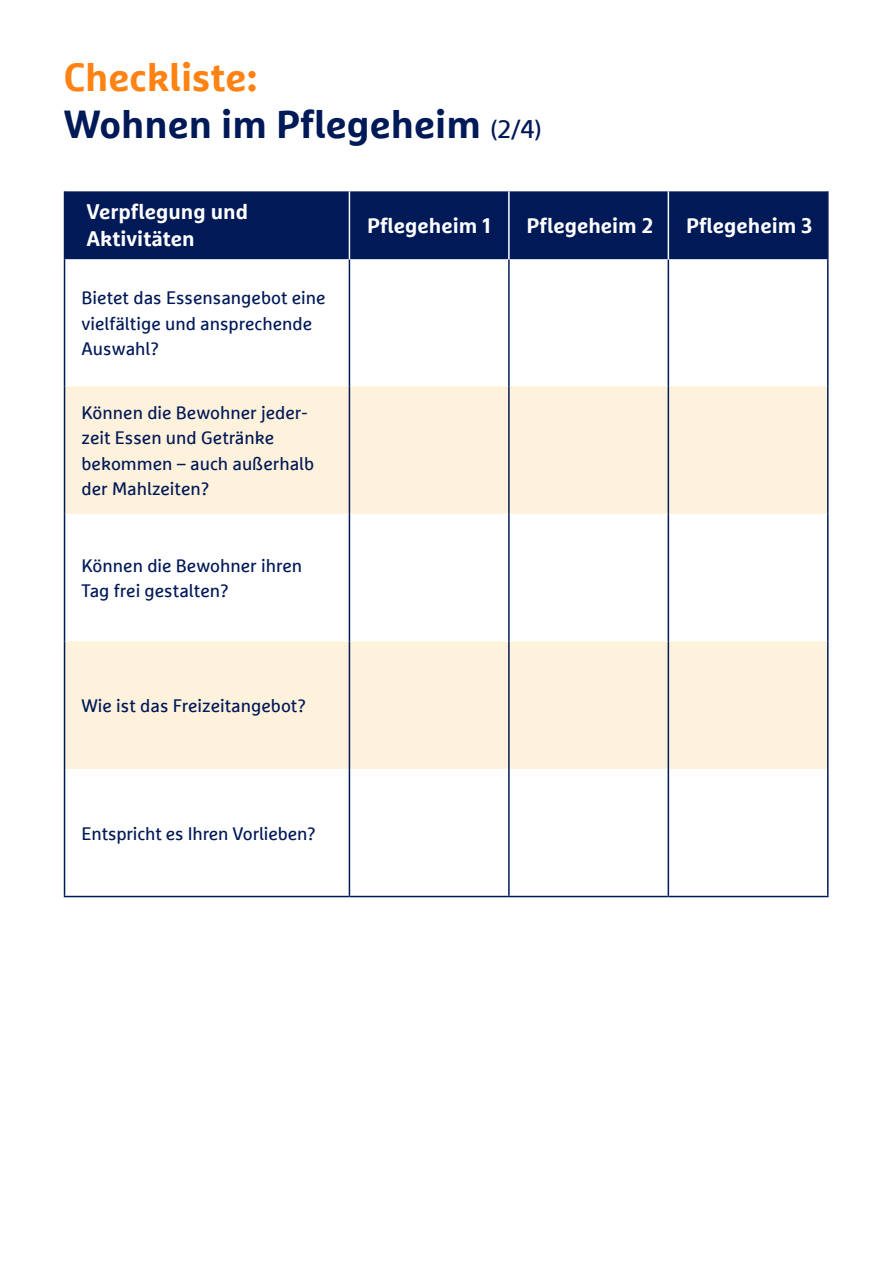
<style>
.page{position:relative;width:893px;height:1263px;background:#fff}
.page>*{position:absolute;margin:0;border:0;box-sizing:border-box;transform-origin:0 0}
.t1{font:700 39px/46.8px "Marselisfor Ru V";color:#001957}
.t2{font:700 21px/27px "Marselisfor Ru V";color:#fff}
.t3{font:18px/25.5px "Marselisfor Ru V";color:#001957}
.s1{color:#ff8213}
.s2{font-weight:400;font-size:25.5px}
</style>
<div class="page">
<div style="left:65px;top:191px;width:762px;height:68px;background:#001957"></div>
<svg style="left:65px;top:259px;width:762px;height:637px"></svg>
<svg style="left:65px;top:386px;width:762px;height:383px;fill:#fff2dc"></svg>
<hr style="left:349px;top:896px;width:160px;height:1px;background:#001957">
<hr style="left:509px;top:896px;width:159px;height:1px;background:#001957">
<hr style="left:349px;top:259px;width:1px;height:127px;background:#001957">
<hr style="left:349px;top:386px;width:1px;height:128px;background:#001957">
<hr style="left:349px;top:514px;width:1px;height:127px;background:#001957">
<hr style="left:349px;top:641px;width:1px;height:128px;background:#001957">
<hr style="left:349px;top:769px;width:1px;height:127px;background:#001957">
<hr style="left:64px;top:896px;width:285px;height:1px;background:#001957">
<hr style="left:508px;top:259px;width:2px;height:127px;background:#001957">
<hr style="left:668px;top:259px;width:1px;height:127px;background:#001957">
<hr style="left:508px;top:386px;width:2px;height:128px;background:#001957">
<hr style="left:668px;top:386px;width:1px;height:128px;background:#001957">
<hr style="left:508px;top:514px;width:2px;height:127px;background:#001957">
<hr style="left:668px;top:514px;width:1px;height:127px;background:#001957">
<hr style="left:508px;top:641px;width:2px;height:128px;background:#001957">
<hr style="left:668px;top:641px;width:1px;height:128px;background:#001957">
<hr style="left:508px;top:769px;width:2px;height:127px;background:#001957">
<hr style="left:668px;top:769px;width:1px;height:127px;background:#001957">
<hr style="left:668px;top:896px;width:161px;height:1px;background:#001957">
<hr style="left:349px;top:191px;width:1px;height:68px;background:#fff">
<hr style="left:508px;top:191px;width:2px;height:68px;background:#fff">
<hr style="left:668px;top:191px;width:1px;height:68px;background:#fff">
<hr style="left:64px;top:191px;width:1px;height:68px;background:#001957">
<hr style="left:64px;top:259px;width:1px;height:127px;background:#001957">
<hr style="left:64px;top:386px;width:1px;height:128px;background:#001957">
<hr style="left:64px;top:514px;width:1px;height:127px;background:#001957">
<hr style="left:64px;top:641px;width:1px;height:128px;background:#001957">
<hr style="left:64px;top:769px;width:1px;height:127px;background:#001957">
<hr style="left:827px;top:191px;width:2px;height:68px;background:#001957">
<hr style="left:827px;top:259px;width:2px;height:127px;background:#001957">
<hr style="left:827px;top:386px;width:2px;height:128px;background:#001957">
<hr style="left:827px;top:514px;width:2px;height:127px;background:#001957">
<hr style="left:827px;top:641px;width:2px;height:128px;background:#001957">
<hr style="left:827px;top:769px;width:2px;height:127px;background:#001957">
<h1 class="t1" style="left:64px;top:53px;width:480px"><span class="s1">Checkliste:<br></span>Wohnen im Pflegeheim <span class="s2">(2/4)</span></h1>
<p class="t2" style="left:87px;top:198px;width:163px">Verpflegung und<br>Aktivitäten</p>
<p class="t3" style="left:82px;top:285px;width:246px">Bietet das Essensangebot eine vielfältige und ansprechende<br>Auswahl?</p>
<p class="t3" style="left:82px;top:399px;width:234px">Können die Bewohner jeder&shy;zeit Essen und Getränke bekommen – auch außerhalb der Mahlzeiten?</p>
<p class="t3" style="left:82px;top:553px;width:222px">Können die Bewohner ihren<br>Tag frei gestalten?</p>
<p class="t3" style="left:82px;top:693px;width:226px">Wie ist das Freizeitangebot?</p>
<p class="t2" style="left:367px;top:211px;width:125px">Pflegeheim 1</p>
<p class="t2" style="left:527px;top:211px;width:128px">Pflegeheim 2</p>
<p class="t2" style="left:686px;top:211px;width:128px">Pflegeheim 3</p>
<p class="t3" style="left:82px;top:820px;width:236px">Entspricht es Ihren Vorlieben?</p>
</div>
